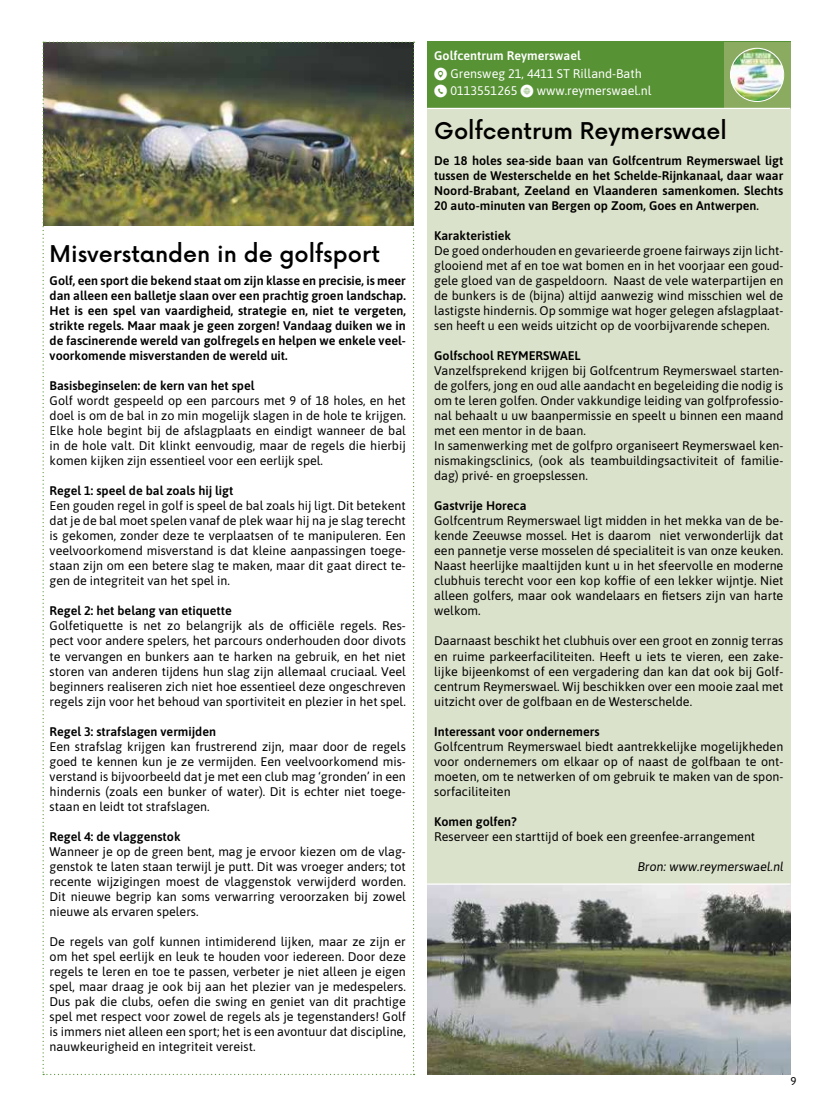
<style>
.page{position:relative;width:833px;height:1117px;background:#fff}
.page>*{position:absolute;margin:0;border:0;box-sizing:border-box;transform-origin:0 0}
.t1{font:500 28.12px "Now";color:#000}
.t2{font:12.5px/15px "Asap";color:#000;text-align:justify}
.t3{font:600 12.5px/15px "Asap";color:#000;text-align:justify}
.t4{font:12.5px/17.5px "Asap";color:#fff}
.t5{font:11.25px "Asap";color:#000}
.s1{font-weight:600}
.s2{font-family:"Social Media Circled"}
.s3{font-weight:500}
</style>
<div class="page">
<div style="left:427px;top:42px;width:363px;height:1033px;background:#dbe2cb"></div>
<img style="left:427px;top:884px;width:363px;height:190px">
<div style="left:427px;top:42px;width:363px;height:32px;background:#579234"></div>
<div style="left:427px;top:59px;width:363px;height:32px;background:#579234"></div>
<div style="left:427px;top:77px;width:363px;height:32px;background:#579234"></div>
<div style="left:723px;top:42px;width:67px;height:66px;background:#8bab61"></div>
<hr style="left:427px;top:108px;width:363px;height:1px;background:#fff">
<hr style="left:427px;top:883px;width:363px;height:1px;background:#fff">
<img style="left:730px;top:48px;width:53px;height:53px">
<div style="left:730px;top:48px;width:54px;height:54px;border:1px solid #fff;border-radius:50%"></div>
<svg style="left:43px;top:42px;width:371px;height:1032px"></svg>
<h1 class="t1" style="left:50px;top:242px;width:332px">Misverstanden in de golfsport</h1>
<p class="t3" style="left:50px;top:272px;width:358px">Golf, een sport die bekend staat om zijn klasse en precisie, is meer dan alleen een balletje slaan over een prachtig groen landschap.<br>Het is een spel van vaardigheid, strategie en, niet te vergeten, strikte regels. Maar maak je geen zorgen! Vandaag duiken we in de fascinerende wereld van golfregels en helpen we enkele veel&shy;voorkomende misverstanden de wereld uit.</p>
<p class="t3" style="left:50px;top:377px;width:206px">Basisbeginselen: de kern van het spel</p>
<p class="t2" style="left:50px;top:392px;width:358px">Golf wordt gespeeld op een parcours met 9 of 18 holes, en het doel is om de bal in zo min mogelijk slagen in de hole te krijgen.<br>Elke hole begint bij de afslagplaats en eindigt wanneer de bal in de hole valt. Dit klinkt eenvoudig, maar de regels die hierbij komen kijken zijn essentieel voor een eerlijk spel.</p>
<p class="t3" style="left:50px;top:482px;width:185px">Regel 1: speel de bal zoals hij ligt</p>
<p class="t2" style="left:50px;top:499px;width:358px">Een gouden regel in golf is speel de bal zoals hij ligt. Dit betekent dat je de bal moet spelen vanaf de plek waar hij na je slag terecht is gekomen, zonder deze te verplaatsen of te manipuleren. Een veelvoorkomend misverstand is dat kleine aanpassingen toege&shy;staan zijn om een betere slag te maken, maar dit gaat direct te&shy;gen de integriteit van het spel in.</p>
<p class="t3" style="left:50px;top:602px;width:184px">Regel 2: het belang van etiquette</p>
<p class="t2" style="left:50px;top:617px;width:358px">Golfetiquette is net zo belangrijk als de o昀昀iciële regels. Res&shy;pect voor andere spelers, het parcours onderhouden door divots te vervangen en bunkers aan te harken na gebruik, en het niet storen van anderen tijdens hun slag zijn allemaal cruciaal. Veel beginners realiseren zich niet hoe essentieel deze ongeschreven regels zijn voor het behoud van sportiviteit en plezier in het spel.</p>
<p class="t3" style="left:50px;top:722px;width:168px">Regel 3: strafslagen vermijden</p>
<p class="t2" style="left:50px;top:737px;width:358px">Een strafslag krijgen kan frustrerend zijn, maar door de regels goed te kennen kun je ze vermijden. Een veelvoorkomend mis&shy;verstand is bijvoorbeeld dat je met een club mag ‘gronden’ in een hindernis (zoals een bunker of water). Dit is echter niet toege&shy;staan en leidt tot strafslagen.</p>
<p class="t3" style="left:50px;top:827px;width:132px">Regel 4: de vlaggenstok</p>
<p class="t2" style="left:50px;top:842px;width:358px">Wanneer je op de green bent, mag je ervoor kiezen om de vlag&shy;genstok te laten staan terwijl je putt. Dit was vroeger anders; tot recente wijzigingen moest de vlaggenstok verwijderd worden.<br>Dit nieuwe begrip kan soms verwarring veroorzaken bij zowel nieuwe als ervaren spelers.</p>
<p class="t2" style="left:50px;top:932px;width:358px">De regels van golf kunnen intimiderend lijken, maar ze zijn er om het spel eerlijk en leuk te houden voor iedereen. Door deze regels te leren en toe te passen, verbeter je niet alleen je eigen spel, maar draag je ook bij aan het plezier van je medespelers.<br>Dus pak die clubs, oefen die swing en geniet van dit prachtige spel met respect voor zowel de regels als je tegenstanders! Golf is immers niet alleen een sport; het is een avontuur dat discipline, nauwkeurigheid en integriteit vereist.</p>
<p class="t4" style="left:434px;top:47px;width:219px"><span class="s1">Golfcentrum Reymerswael<br></span><span class="s2">9</span> Grensweg 21, 4411 ST Rilland-Bath <span class="s2">m</span> 0113551265 <span class="s2">K</span> www.reymerswael.nl</p>
<h1 class="t1" style="left:434px;top:118px;width:294px">Golfcentrum Reymerswael</h1>
<p class="t3" style="left:434px;top:152px;width:351px">De 18 holes sea-side baan van Golfcentrum Reymerswael ligt tussen de Westerschelde en het Schelde-Rijnkanaal, daar waar Noord-Brabant, Zeeland en Vlaanderen samenkomen. Slechts 20 auto-minuten van Bergen op Zoom, Goes en Antwerpen<span class="s3">.</span></p>
<p class="t3" style="left:434px;top:229px;width:78px">Karakteristiek</p>
<p class="t2" style="left:434px;top:244px;width:351px">De goed onderhouden en gevarieerde groene fairways zijn licht&shy;glooiend met af en toe wat bomen en in het voorjaar een goud&shy;gele gloed van de gaspeldoorn. Naast de vele waterpartijen en de bunkers is de (bijna) altijd aanwezig wind misschien wel de lastigste hindernis. Op sommige wat hoger gelegen afslagplaat&shy;sen heeft u een weids uitzicht op de voorbijvarende schepen.</p>
<p class="t3" style="left:434px;top:347px;width:148px">Golfschool REYMERSWAEL</p>
<p class="t2" style="left:434px;top:364px;width:351px;text-align:left">Vanzelfsprekend krijgen bij Golfcentrum Reymerswael starten&shy;de golfers, jong en oud alle aandacht en begeleiding die nodig is om te leren golfen. Onder vakkundige leiding van golfprofessio&shy;nal behaalt u uw baanpermissie en speelt u binnen een maand met een mentor in de baan.<br>In samenwerking met de golfpro organiseert Reymerswael ken&shy;nismakingsclinics, (ook als teambuildingsactiviteit of familie&shy;dag) privé- en groepslessen.</p>
<p class="t3" style="left:434px;top:497px;width:94px">Gastvrije Horeca</p>
<p class="t2" style="left:434px;top:514px;width:351px">Golfcentrum Reymerswael ligt midden in het mekka van de be&shy;kende Zeeuwse mossel. Het is daarom niet verwonderlijk dat een pannetje verse mosselen dé specialiteit is van onze keuken.<br>Naast heerlijke maaltijden kunt u in het sfeervolle en moderne clubhuis terecht voor een kop ko昀昀ie of een lekker wijntje. Niet alleen golfers, maar ook wandelaars en 昀椀etsers zijn van harte welkom.</p>
<p class="t2" style="left:434px;top:634px;width:351px">Daarnaast beschikt het clubhuis over een groot en zonnig terras en ruime parkeerfaciliteiten. Heeft u iets te vieren, een zake&shy;lijke bijeenkomst of een vergadering dan kan dat ook bij Golf&shy;centrum Reymerswael. Wij beschikken over een mooie zaal met uitzicht over de golfbaan en de Westerschelde.</p>
<p class="t3" style="left:434px;top:722px;width:167px">Interessant voor ondernemers</p>
<p class="t2" style="left:434px;top:739px;width:351px">Golfcentrum Reymerswael biedt aantrekkelijke mogelijkheden voor ondernemers om elkaar op of naast de golfbaan te ont&shy;moeten, om te netwerken of om gebruik te maken van de spon&shy;sorfaciliteiten</p>
<p class="t3" style="left:434px;top:812px;width:84px">Komen golfen?</p>
<p class="t2" style="left:434px;top:829px;width:322px">Reserveer een starttijd of boek een greenfee-arrangement</p>
<p class="t2" style="left:637px;top:859px;width:149px">Bron: www.reymerswael.nl</p>
<p class="t5" style="left:790px;top:1075px;width:8px">9</p>
</div>
